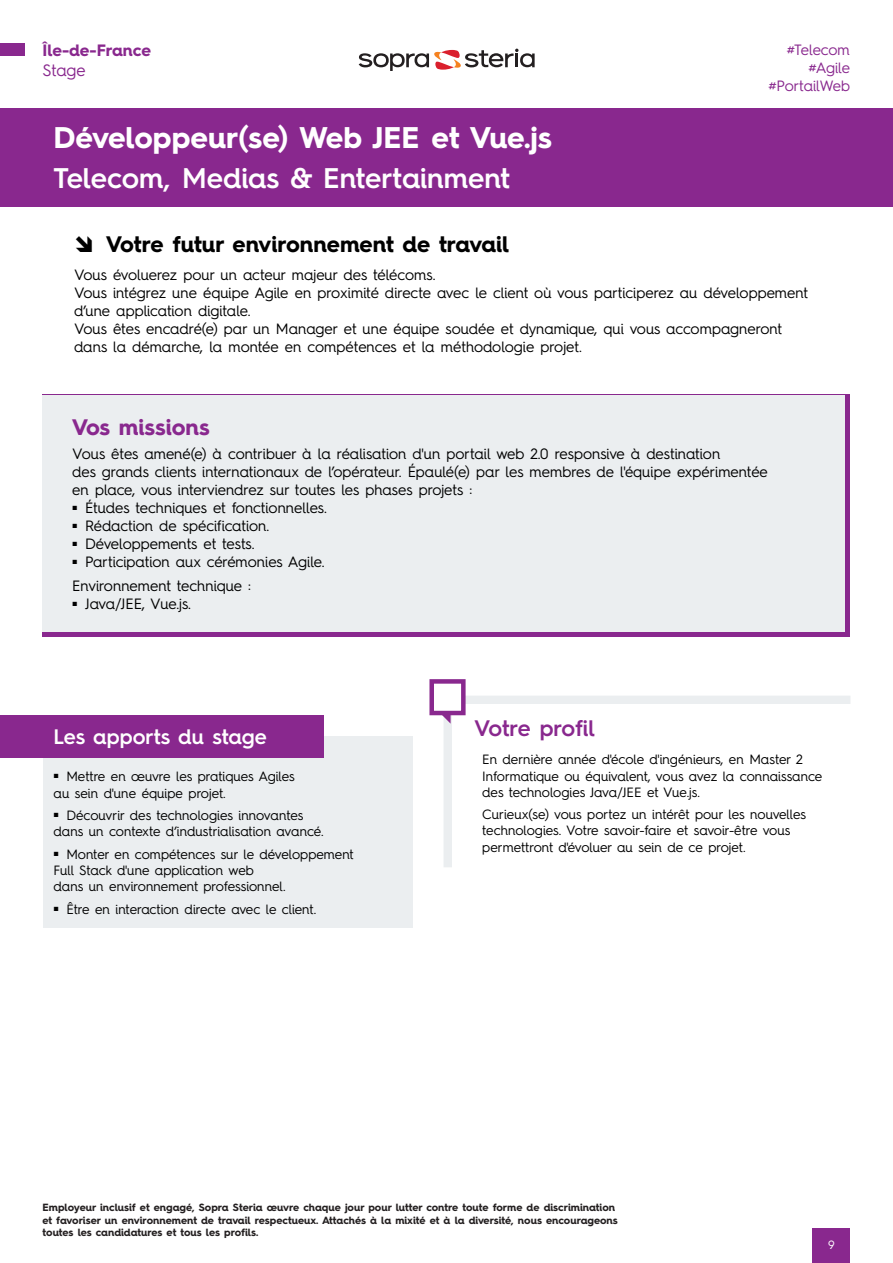
<style>
.page{position:relative;width:893px;height:1263px;background:#fff}
.page>*{position:absolute;margin:0;border:0;box-sizing:border-box;transform-origin:0 0}
.Titre_page{font:700 30px "Hurme Geometric Sans 4";color:#fff}
.Sous_titre_page{font:600 28.5px "Hurme Geometric Sans 4";color:#fff}
.Titre_premier_paragraphe{font:700 22.5px "Hurme Geometric Sans 4";color:#000}
.Profil{font:600 22.5px "Hurme Geometric Sans 4";letter-spacing:-.005em;color:#89288e}
.Titre{font:700 22.5px "Hurme Geometric Sans 4";color:#89288e}
.Apport_titre{font:600 21px "Hurme Geometric Sans 4";color:#fff}
.Titre-2{font:700 16.5px/19.8px "Hurme Geometric Sans 4";letter-spacing:-.01em;color:#89288e}
.Texte{font:15px/18px "Hurme Geometric Sans 4";color:#000}
.Texte_premier{font:15px/18px "Hurme Geometric Sans 4";color:#000}
.Sous_titre_page-2{font:15px/18px "Hurme Geometric Sans 4";letter-spacing:-.005em;color:#89288e;text-align:right}
.Texte_premier_paragraphe{font:13.5px/16.2px "Hurme Geometric Sans 4";color:#000}
.t1{font:12px "Hurme Geometric Sans 4";color:#fff}
.t2{font:700 10.5px/12.6px "Hurme Geometric Sans 4";color:#231f20}
.s1{font-weight:400}
</style>
<div class="page">
<div style="left:812px;top:1229px;width:38px;height:34px;background:#89288e"></div>
<div style="left:0;top:43px;width:25px;height:12px;background:#89288e"></div>
<div style="left:0;top:108px;width:893px;height:99px;background:#89288e"></div>
<div style="left:43px;top:736px;width:369px;height:192px;background:#ebeef0"></div>
<div style="left:0;top:715px;width:324px;height:43px;background:#89288e"></div>
<div style="left:444px;top:696px;width:406px;height:171px;border:9px solid #ebeef0"></div>
<div style="left:452px;top:704px;width:398px;height:163px;background:#fff"></div>
<div style="left:429px;top:679px;width:37px;height:36px;background:#fff;border:4px solid #89288e"></div>
<svg style="left:441px;top:714px;width:10px;height:10px"></svg>
<svg style="left:43px;top:395px;width:807px;height:242px;background:#96429b"></svg>
<div style="left:43px;top:395px;width:802px;height:236px;background:#ebeef0"></div>
<svg style="left:359px;top:49px;width:176px;height:22px"></svg>
<p class="Titre-2" style="left:43px;top:40px;width:110px">Île-de-France<br><span class="s1">Stage</span></p>
<p class="Titre_page" style="left:53px;top:117px;width:500px">Développeur(se) Web JEE et Vue.js</p>
<p class="Sous_titre_page" style="left:53px;top:158px;width:458px">Telecom, Medias &amp; Entertainment</p>
<p class="Sous_titre_page-2" style="left:768px;top:40px;width:83px">#Telecom #Agile #PortailWeb</p>
<p class="Titre_premier_paragraphe" style="left:106px;top:229px;width:405px">Votre futur environnement de travail</p>
<p class="Texte_premier" style="left:74px;top:265px;width:363px">Vous évoluerez pour un acteur majeur des télécoms.</p>
<p class="Texte_premier" style="left:74px;top:283px;width:736px">Vous intégrez une équipe Agile en proximité directe avec le client où vous participerez au développement d’une application digitale.</p>
<p class="Texte_premier" style="left:74px;top:319px;width:710px">Vous êtes encadré(e) par un Manager et une équipe soudée et dynamique, qui vous accompagneront dans la démarche, la montée en compétences et la méthodologie projet.</p>
<p class="Titre" style="left:72px;top:411px;width:139px">Vos missions</p>
<p class="Texte" style="left:72px;top:444px;width:697px">Vous êtes amené(e) à contribuer à la réalisation d'un portail web 2.0 responsive à destination<br>des grands clients internationaux de l’opérateur. Épaulé(e) par les membres de l'équipe expérimentée en place, vous interviendrez sur toutes les phases projets :</p>
<p class="Texte" style="left:72px;top:498px;width:256px"><sup>■</sup> Études techniques et fonctionnelles.</p>
<p class="Texte" style="left:72px;top:516px;width:199px"><sup>■</sup> Rédaction de spécification.</p>
<p class="Texte" style="left:72px;top:534px;width:184px"><sup>■</sup> Développements et tests.</p>
<p class="Texte" style="left:72px;top:552px;width:254px"><sup>■</sup> Participation aux cérémonies Agile.</p>
<p class="Texte" style="left:72px;top:576px;width:180px">Environnement technique :</p>
<p class="Texte" style="left:72px;top:594px;width:120px"><sup>■</sup> Java/JEE, Vue.js.</p>
<p class="Apport_titre" style="left:54px;top:722px;width:215px">Les apports du stage</p>
<p class="Texte_premier_paragraphe" style="left:54px;top:768px;width:243px"><sup>■</sup> Mettre en œuvre les pratiques Agiles au sein d'une équipe projet.</p>
<p class="Texte_premier_paragraphe" style="left:54px;top:807px;width:272px"><sup>■</sup> Découvrir des technologies innovantes dans un contexte d’industrialisation avancé.</p>
<p class="Texte_premier_paragraphe" style="left:54px;top:845px;width:302px"><sup>■</sup> Monter en compétences sur le développement<br>Full Stack d'une application web<br>dans un environnement professionnel.</p>
<p class="Texte_premier_paragraphe" style="left:54px;top:900px;width:264px"><sup>■</sup> Être en interaction directe avec le client.</p>
<p class="Profil" style="left:474px;top:712px;width:122px">Votre profil</p>
<p class="Texte_premier_paragraphe" style="left:482px;top:751px;width:342px">En dernière année d'école d'ingénieurs, en Master 2<br>Informatique ou équivalent, vous avez la connaissance des technologies Java/JEE et Vue.js.</p>
<p class="Texte_premier_paragraphe" style="left:482px;top:806px;width:325px">Curieux(se) vous portez un intérêt pour les nouvelles technologies. Votre savoir-faire et savoir-être vous permettront d'évoluer au sein de ce projet.</p>
<p class="t2" style="left:43px;top:1201px;width:577px">Employeur inclusif et engagé, Sopra Steria œuvre chaque jour pour lutter contre toute forme de discrimination et favoriser un environnement de travail respectueux. Attachés à la mixité et à la diversité, nous encourageons toutes les candidatures et tous les profils.</p>
<p class="t1" style="left:828px;top:1236px;width:8px">9</p>
</div>
